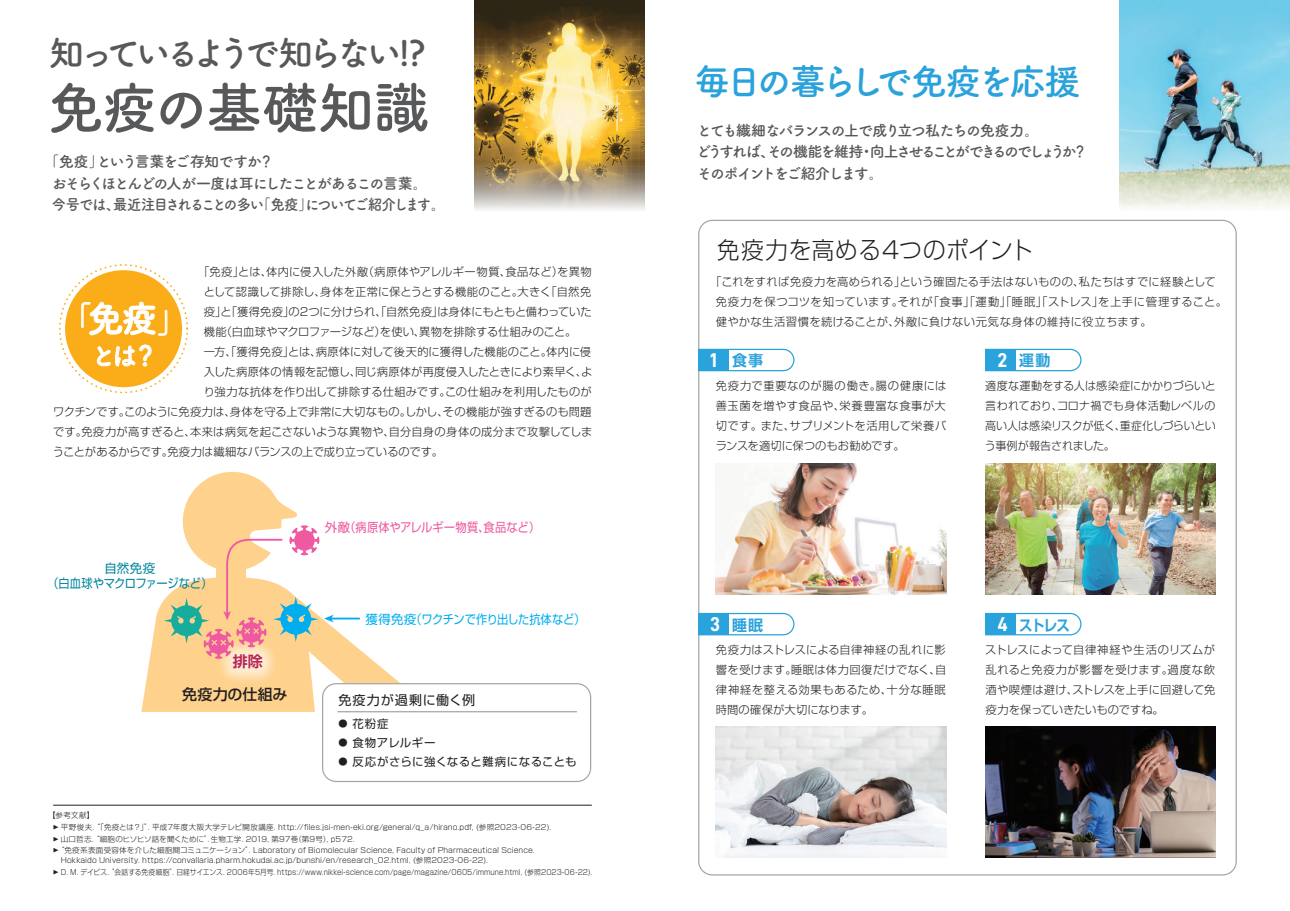
<style>
.page{position:relative;width:1290px;height:911px;background:#fff}
.page>*{position:absolute;margin:0;border:0;box-sizing:border-box;transform-origin:0 0}
.t1{font:56.25px "Tsuku A Rd Gothic Std B";letter-spacing:-.03em;color:#57585a}
.t2{font:36.25px "Tsuku A Rd Gothic Std B";letter-spacing:-.13em;color:#2aa2db}
.t3{font:35px "Tsuku A Rd Gothic Std B";letter-spacing:-.165em;color:#57585a}
.t4{font:28.75px "Tsuku A Rd Gothic Std B";color:#fff}
.t5{font:25.88px "Tsuku A Rd Gothic Std B";color:#fff}
.t6{font:300 23.75px "Shin Go Pro";letter-spacing:.03em;color:#231f20;scale:.95 1}
.t7{font:15px/21.2px "Tsuku A Rd Gothic Std B";letter-spacing:-.12em;color:#57585a}
.t8{font:700 15px "Shin Go Pro De";letter-spacing:.01em;color:#2aa2db}
.t9{font:500 15px "Shin Go Pro";letter-spacing:.01em;color:#231f20}
.t10{font:700 15px "Shin Go Pro De";letter-spacing:.01em;color:#2aa2db;scale:.9 1}
.t11{font:700 15px "Shin Go Pro De";color:#b62654}
.t12{font:13px "Shin Go Pro";letter-spacing:.06em;color:#231f20}
.t13{font:12.5px "Shin Go Pro";letter-spacing:.005em;color:#ef59a1}
.t14{font:12.5px "Shin Go Pro";letter-spacing:-.015em;color:#00aeef}
.t15{font:12.5px/15px "Shin Go Pro";letter-spacing:-.01em;color:#00849f;text-align:center}
.t16{font:11.38px "Shin Go Pro";letter-spacing:.05em;color:#231f20}
.t17{font:300 11.25px/20px "Shin Go Pro";letter-spacing:.015em;color:#231f20;text-align:justify}
.t18{font:300 11.25px/20px "Shin Go Pro";letter-spacing:.04em;color:#231f20}
.t19{font:300 11.25px "Shin Go Pro";letter-spacing:-.015em;color:#231f20}
.t20{font:300 7.5px/11.9px "Shin Go Pro";letter-spacing:.01em;color:#231f20}
.s1{font-size:36.62px}
.s2{font-family:"Koz Go Pr 6 N";font-size:9.12px}
.s3{font-family:"Koz Go Pr 6 N";font-weight:400;font-size:4.75px}
.s4{font-family:"D DIN Bold";font-weight:400;font-size:20px;color:#fff}
</style>
<div class="page">
<img style="left:1120px;top:0;width:170px;height:161px">
<svg style="left:1120px;top:161px;width:170px;height:47px"></svg>
<img style="left:475px;top:0;width:170px;height:161px">
<svg style="left:474px;top:161px;width:171px;height:49px"></svg>
<svg style="left:698px;top:220px;width:539px;height:655px"></svg>
<img style="left:716px;top:463px;width:230px;height:131px">
<img style="left:985px;top:463px;width:230px;height:131px">
<img style="left:716px;top:726px;width:230px;height:131px">
<img style="left:985px;top:726px;width:230px;height:131px">
<svg style="left:698px;top:348px;width:97px;height:24px"></svg>
<div style="left:698px;top:349px;width:31px;height:22px;background:#2aa2db"></div>
<svg style="left:698px;top:612px;width:97px;height:24px"></svg>
<div style="left:698px;top:613px;width:31px;height:22px;background:#2aa2db"></div>
<svg style="left:984px;top:348px;width:98px;height:24px"></svg>
<div style="left:985px;top:349px;width:31px;height:22px;background:#2aa2db"></div>
<svg style="left:984px;top:612px;width:98px;height:24px"></svg>
<div style="left:985px;top:613px;width:31px;height:22px;background:#2aa2db"></div>
<div style="left:65px;top:270px;width:117px;height:117px;background:#faad19;border-radius:50%"></div>
<svg style="left:82px;top:302px;width:85px;height:33px"></svg>
<svg style="left:96px;top:345px;width:55px;height:22px"></svg>
<svg style="left:141px;top:471px;width:450px;height:311px"></svg>
<hr style="left:53px;top:805px;width:539px;height:1px;background:#231f20">
<h3 class="t3" style="left:49px;top:26px;width:378px">知っているようで知らない!?</h3>
<h1 class="t1" style="left:48px;top:64px;width:383px">免疫の基礎知識</h1>
<h3 class="t7" style="left:52px;top:150px;width:395px;text-indent:-7px">「免疫」という言葉をご存知ですか？<br>おそらくほとんどの人が一度は耳にしたことがあるこの言葉。今号では、最近注目されることの多い「免疫」についてご紹介します。</h3>
<p class="t18" style="left:198px;top:260px;width:395px">「免疫」とは、体内に侵入した外敵（病原体やアレルギー物質、食品など）を異物</p>
<p class="t17" style="left:204px;top:280px;width:389px">として認識して排除し、身体を正常に保とうとする機能のこと。大きく「自然免</p>
<p class="t17" style="left:204px;top:300px;width:389px">疫」と「獲得免疫」の2つに分けられ、「自然免疫」は身体にもともと備わっていた</p>
<p class="t17" style="left:204px;top:320px;width:374px">機能（白血球やマクロファージなど）を使い、異物を排除する仕組みのこと。</p>
<p class="t17" style="left:204px;top:340px;width:389px">一方、「獲得免疫」とは、病原体に対して後天的に獲得した機能のこと。体内に侵</p>
<p class="t17" style="left:204px;top:360px;width:390px">入した病原体の情報を記憶し、同じ病原体が再度侵入したときにより素早く、よ</p>
<p class="t17" style="left:204px;top:380px;width:389px">り強力な抗体を作り出して排除する仕組みです。この仕組みを利用したものが</p>
<p class="t17" style="left:53px;top:400px;width:540px">ワクチンです。このように免疫力は、身体を守る上で非常に大切なもの。しかし、その機能が強すぎるのも問題</p>
<p class="t17" style="left:53px;top:420px;width:541px">です。免疫力が高すぎると、本来は病気を起こさないような異物や、自分自身の身体の成分まで攻撃してしま</p>
<p class="t19" style="left:53px;top:442px;width:392px">うことがあるからです。免疫力は繊細なバランスの上で成り立っているのです。</p>
<h3 class="t4" style="left:63px;top:297px;width:124px">「<span class="s1">免疫</span>」</h3>
<h3 class="t5" style="left:90px;top:335px;width:69px">とは？</h3>
<p class="t15" style="left:48px;top:559px;width:166px">自然免疫<br>（白血球やマクロファージなど）</p>
<p class="t13" style="left:325px;top:517px;width:216px">外敵（病原体やアレルギー物質、食品など）</p>
<p class="t14" style="left:365px;top:609px;width:221px">獲得免疫（ワクチンで作り出した抗体など）</p>
<h3 class="t11" style="left:233px;top:649px;width:31px">排除</h3>
<h3 class="t9" style="left:182px;top:682px;width:107px">免疫力の仕組み</h3>
<p class="t12" style="left:339px;top:689px;width:138px">免疫力が過剰に働く例</p>
<p class="t16" style="left:338px;top:714px;width:52px"><span class="s2">●</span> 花粉症</p>
<p class="t16" style="left:338px;top:733px;width:99px"><span class="s2">●</span> 食物アレルギー</p>
<p class="t16" style="left:338px;top:752px;width:240px"><span class="s2">●</span> 反応がさらに強くなると難病になることも</p>
<p class="t20" style="left:52px;top:808px;width:501px;text-indent:-4px">【参考文献】<br><span class="s3">▶</span> 平野俊夫. “「免疫とは？」”. 平成7年度大阪大学テレビ開放講座. http://files.jsi-men-eki.org/general/q_a/hirano.pdf, (参照2023-06-22). <span class="s3">▶</span> 山口哲志. “細胞のヒソヒソ話を聞くために”．生物工学. 2019, 第97巻（第9号）, p572.<br><span class="s3">▶</span> “免疫系表面受容体を介した細胞間コミュニケーション”. Laboratory of Biomolecular Science, Faculty of Pharmaceutical Science.</p>
<p class="t20" style="left:52px;top:853px;width:542px;text-indent:9px">Hokkaido University. https://convallaria.pharm.hokudai.ac.jp/bunshi/en/research_02.html, (参照2023-06-22).<br><span class="s3">▶</span> D. M. デイビス. “会話する免疫細胞”. 日経サイエンス. 2006年5月号. https://www.nikkei-science.com/page/magazine/0605/immune.html, (参照2023-06-22).</p>
<h2 class="t2" style="left:694px;top:53px;width:388px">毎日の暮らしで免疫を応援</h2>
<h3 class="t7" style="left:696px;top:119px;width:393px">とても繊細なバランスの上で成り立つ私たちの免疫力。<br>どうすれば、その機能を維持・向上させることができるのでしょうか？そのポイントをご紹介します。</h3>
<h3 class="t6" style="left:717px;top:231px;width:334px">免疫力を高める4つのポイント</h3>
<p class="t18" style="left:716px;top:270px;width:513px;text-indent:-6px">「これをすれば免疫力を高められる」という確固たる手法はないものの、私たちはすでに経験として免疫力を保つコツを知っています。それが「食事」「運動」「睡眠」「ストレス」を上手に管理すること。健やかな生活習慣を続けることが、外敵に負けない元気な身体の維持に役立ちます。</p>
<h3 class="t8" style="left:710px;top:348px;width:54px"><span class="s4">1</span> 食事</h3>
<h3 class="t8" style="left:997px;top:348px;width:55px"><span class="s4">2</span> 運動</h3>
<p class="t17" style="left:716px;top:374px;width:232px">免疫力で重要なのが腸の働き。腸の健康には善玉菌を増やす食品や、栄養豊富な食事が大切です。また、サプリメントを活用して栄養バランスを適切に保つのもお勧めです。</p>
<p class="t17" style="left:985px;top:374px;width:232px">適度な運動をする人は感染症にかかりづらいと言われており、コロナ禍でも身体活動レベルの高い人は感染リスクが低く、重症化しづらいという事例が報告されました。</p>
<h3 class="t8" style="left:710px;top:612px;width:54px"><span class="s4">3</span> 睡眠</h3>
<h3 class="t10" style="left:997px;top:612px;width:82px"><span class="s4">4</span> ストレス</h3>
<p class="t17" style="left:716px;top:638px;width:232px">免疫力はストレスによる自律神経の乱れに影響を受けます。睡眠は体力回復だけでなく、自律神経を整える効果もあるため、十分な睡眠時間の確保が大切になります。</p>
<p class="t17" style="left:985px;top:638px;width:232px">ストレスによって自律神経や生活のリズムが乱れると免疫力が影響を受けます。過度な飲酒や喫煙は避け、ストレスを上手に回避して免疫力を保っていきたいものですね。</p>
</div>
